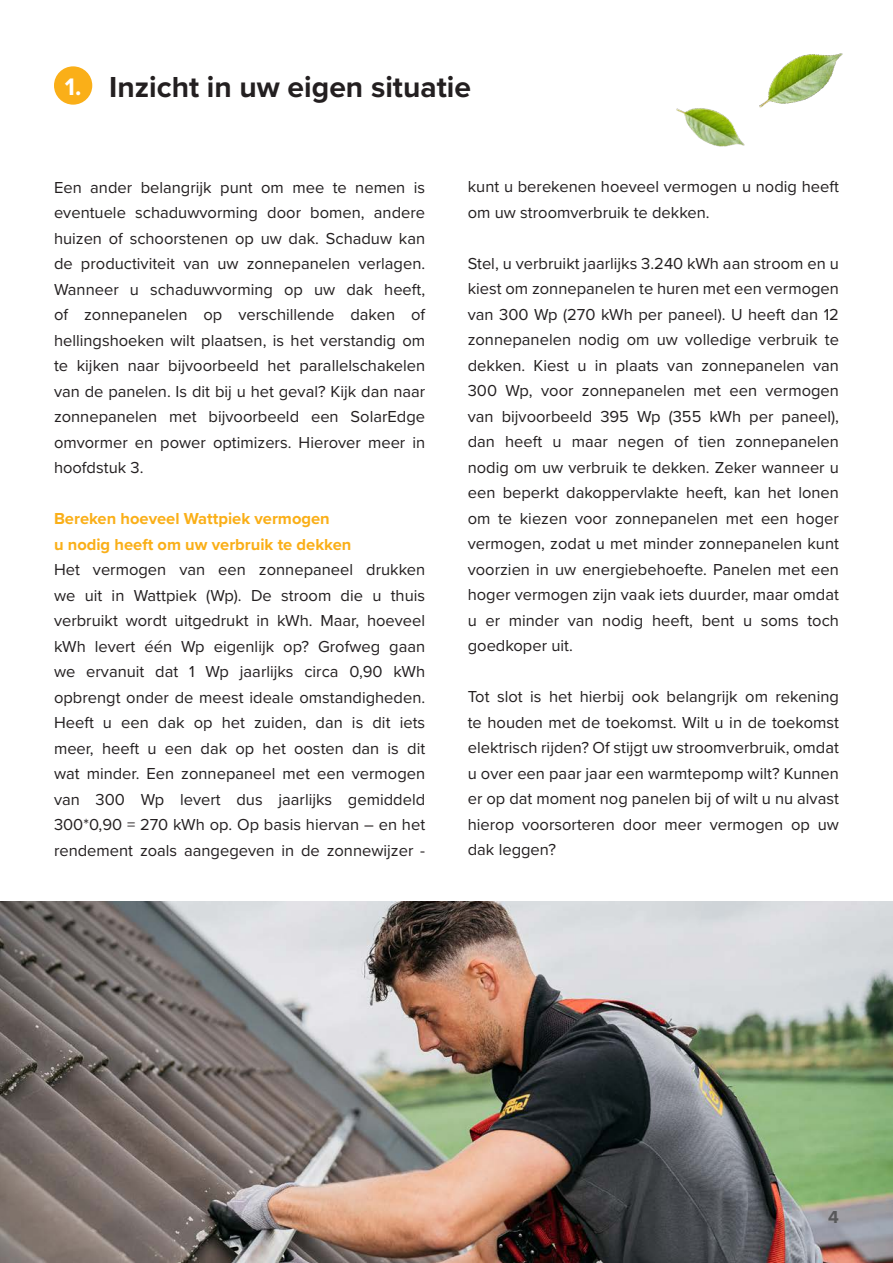
<style>
.page{position:relative;width:893px;height:1263px;background:#fff}
.page>*{position:absolute;margin:0;border:0;box-sizing:border-box;transform-origin:0 0}
.Koppen{font:700 30px "Proxima Nova";color:#231f20}
.t1{font:700 24.75px "Proxima Nova";color:#fff}
.t2{font:700 18px "Proxima Nova";color:#57585a}
.t3{font:16.5px/25.5px "Proxima Nova";color:#231f20;text-align:justify}
.t4{font:700 16.5px "Proxima Nova";color:#faaf18}
</style>
<div class="page">
<img style="left:0;top:901px;width:893px;height:362px">
<div style="left:54px;top:66px;width:38px;height:39px;background:#faaf18;border-radius:50%"></div>
<img style="left:676px;top:53px;width:167px;height:94px">
<p class="t1" style="left:65px;top:69px;width:18px">1.</p>
<p class="Koppen" style="left:109px;top:65px;width:363px">Inzicht in uw eigen situatie</p>
<p class="t3" style="left:54px;top:174px;width:373px">Een ander belangrijk punt om mee te nemen is eventuele schaduwvorming door bomen, andere huizen of schoorstenen op uw dak. Schaduw kan de productiviteit van uw zonnepanelen verlagen.<br>Wanneer u schaduwvorming op uw dak heeft, of zonnepanelen op verschillende daken of hellingshoeken wilt plaatsen, is het verstandig om te kijken naar bijvoorbeeld het parallelschakelen van de panelen. Is dit bij u het geval? Kijk dan naar zonnepanelen met bijvoorbeeld een SolarEdge omvormer en power optimizers. Hierover meer in hoofdstuk 3.</p>
<p class="t4" style="left:54px;top:506px;width:277px">Bereken hoeveel Wattpiek vermogen</p>
<p class="t4" style="left:54px;top:532px;width:299px">u nodig heeft om uw verbruik te dekken</p>
<p class="t3" style="left:54px;top:556px;width:373px">Het vermogen van een zonnepaneel drukken we uit in Wattpiek (Wp). De stroom die u thuis verbruikt wordt uitgedrukt in kWh. Maar, hoeveel kWh levert één Wp eigenlijk op? Grofweg gaan we ervanuit dat 1 Wp jaarlijks circa 0,90 kWh opbrengt onder de meest ideale omstandigheden.<br>Heeft u een dak op het zuiden, dan is dit iets meer, heeft u een dak op het oosten dan is dit wat minder. Een zonnepaneel met een vermogen van 300 Wp levert dus jaarlijks gemiddeld 300*0,90 = 270 kWh op. Op basis hiervan – en het rendement zoals aangegeven in de zonnewijzer -</p>
<p class="t3" style="left:468px;top:173px;width:373px">kunt u berekenen hoeveel vermogen u nodig heeft om uw stroomverbruik te dekken.</p>
<p class="t3" style="left:468px;top:250px;width:373px">Stel, u verbruikt jaarlijks 3.240 kWh aan stroom en u kiest om zonnepanelen te huren met een vermogen van 300 Wp (270 kWh per paneel). U heeft dan 12 zonnepanelen nodig om uw volledige verbruik te dekken. Kiest u in plaats van zonnepanelen van 300 Wp, voor zonnepanelen met een vermogen van bijvoorbeeld 395 Wp (355 kWh per paneel), dan heeft u maar negen of tien zonnepanelen nodig om uw verbruik te dekken. Zeker wanneer u een beperkt dakoppervlakte heeft, kan het lonen om te kiezen voor zonnepanelen met een hoger vermogen, zodat u met minder zonnepanelen kunt voorzien in uw energiebehoefte. Panelen met een hoger vermogen zijn vaak iets duurder, maar omdat u er minder van nodig heeft, bent u soms toch goedkoper uit.</p>
<p class="t3" style="left:468px;top:683px;width:373px">Tot slot is het hierbij ook belangrijk om rekening te houden met de toekomst. Wilt u in de toekomst elektrisch rijden? Of stijgt uw stroomverbruik, omdat u over een paar jaar een warmtepomp wilt? Kunnen er op dat moment nog panelen bij of wilt u nu alvast hierop voorsorteren door meer vermogen op uw dak leggen?</p>
<p class="t2" style="left:828px;top:1204px;width:12px">4</p>
</div>
